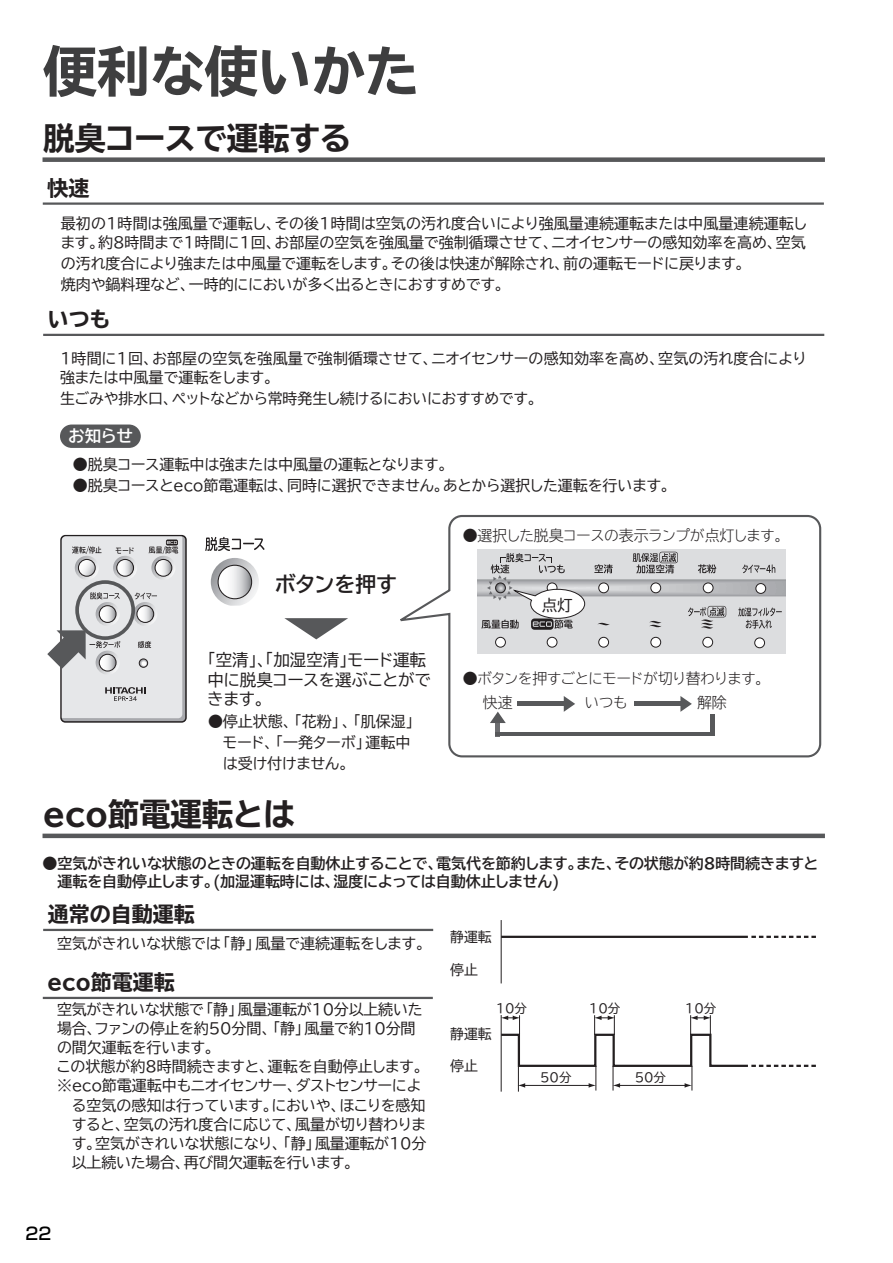
<style>
.page{position:relative;width:893px;height:1263px;background:#fff}
.page>*{position:absolute;margin:0;border:0;box-sizing:border-box;transform-origin:0 0}
.t1{font:54px "TBUD Go Std Ex Bold 90 pv RKSJ H";letter-spacing:-.005em;color:#3e3e3f}
.t2{font:31.5px "TBUD Go Std Ex Bold 90 pv RKSJ H";letter-spacing:-.005em;color:#231f20}
.t3{font:21px "TBUD Go Std Ex Bold 90 pv RKSJ H";color:#231f20}
.t4{font:21px "TBUD Go Std Bold 90 pv RKSJ H";letter-spacing:-.03em;color:#231f20}
.t5{font:500 16.95px "Shin Go Pro";color:#000}
.t6{font:16.5px/19.5px "TBUD Go Std Regular 90 pv RKSJ H";letter-spacing:-.03em;color:#231f20}
.t7{font:16.5px "TBUD Go Std Bold 90 pv RKSJ H";color:#fff}
.t8{font:15.45px "TBUD Go Std Regular 90 pv RKSJ H";color:#231f20}
.t9{font:15px/19.2px "TBUD Go Std Regular 90 pv RKSJ H";letter-spacing:-.01em;color:#231f20}
.t10{font:15px/18px "TBUD Go Std Bold 90 pv RKSJ H";letter-spacing:-.005em;color:#231f20}
.t11{font:14.85px "TBUD Go Std Super Light 90 pv RKSJ H";letter-spacing:-.06em;color:#231f20}
.t12{font:14.85px "TBUD Go Std Regular 90 pv RKSJ H";letter-spacing:-.025em;color:#231f20}
.t13{font:13.8px "TBUD Go Std Regular 90 pv RKSJ H";color:#231f20}
.t14{font:12.45px "TBUD Go Std Regular 90 pv RKSJ H";color:#231f20}
</style>
<div class="page">
<div style="left:43px;top:157px;width:782px;height:5px;background:#57585a"></div>
<div style="left:60px;top:424px;width:81px;height:24px;background:#57585a;border-radius:12px"></div>
<hr style="left:43px;top:834px;width:782px;height:4px;background:#57585a">
<hr style="left:43px;top:202px;width:781px;height:3px;background:#57585a">
<hr style="left:43px;top:334px;width:781px;height:2px;background:#57585a">
<svg style="left:400px;top:515px;width:422px;height:243px"></svg>
<div style="left:61px;top:536px;width:125px;height:186px;background:linear-gradient(to right,#acadb1,#b4b5b9);border-radius:4px"></div>
<div style="left:60px;top:535px;width:127px;height:188px;border:2px solid #231f20;border-radius:4px"></div>
<svg style="left:284px;top:618px;width:64px;height:21px"></svg>
<svg style="left:47px;top:536px;width:135px;height:182px;background:#d5d6d8"></svg>
<div style="left:75px;top:580px;width:60px;height:60px;border:4px solid #57585a;border-radius:50%"></div>
<svg style="left:211px;top:558px;width:48px;height:48px"></svg>
<svg style="left:218px;top:565px;width:34px;height:34px"></svg>
<div style="left:218px;top:565px;width:34px;height:34px;border:1px solid #231f20;border-radius:50%"></div>
<svg style="left:205px;top:537px;width:59px;height:14px"></svg>
<hr style="left:517px;top:702px;width:49px;height:4px;background:#57585a">
<svg style="left:564px;top:696px;width:11px;height:16px"></svg>
<hr style="left:496px;top:718px;width:4px;height:18px;background:#6c6d70">
<hr style="left:711px;top:715px;width:4px;height:21px;background:#57585a">
<svg style="left:490px;top:712px;width:16px;height:11px"></svg>
<hr style="left:496px;top:732px;width:219px;height:4px;background:#57585a">
<hr style="left:634px;top:702px;width:49px;height:4px;background:#57585a">
<svg style="left:680px;top:696px;width:12px;height:16px"></svg>
<svg style="left:500px;top:1015px;width:316px;height:77px"></svg>
<hr style="left:501px;top:936px;width:247px;height:2px;background:#231f20">
<svg style="left:751px;top:936px;width:65px;height:2px"></svg>
<hr style="left:501px;top:920px;width:1px;height:63px;background:#231f20">
<hr style="left:43px;top:929px;width:390px;height:2px;background:#57585a">
<hr style="left:43px;top:997px;width:390px;height:2px;background:#57585a">
<svg style="left:478px;top:549px;width:308px;height:105px;background:#cbccce"></svg>
<h1 class="t1" style="left:43px;top:41px;width:378px">便利な使いかた</h1>
<h2 class="t2" style="left:43px;top:120px;width:309px">脱臭コースで運転する</h2>
<h3 class="t3" style="left:47px;top:176px;width:43px">快速</h3>
<p class="t9" style="left:60px;top:213px;width:749px">最初の1時間は強風量で運転し、その後1時間は空気の汚れ度合いにより強風量連続運転または中風量連続運転します。約８時間まで1時間に1回、お部屋の空気を強風量で強制循環させて、ニオイセンサーの感知効率を高め、空気</p>
<p class="t9" style="left:61px;top:252px;width:691px;line-height:21px">の汚れ度合により強または中風量で運転をします。その後は快速が解除され、前の運転モードに戻ります。焼肉や鍋料理など、一時的ににおいが多く出るときにおすすめです。</p>
<h3 class="t3" style="left:48px;top:307px;width:65px">いつも</h3>
<p class="t9" style="left:60px;top:348px;width:749px">1時間に1回、お部屋の空気を強風量で強制循環させて、ニオイセンサーの感知効率を高め、空気の汚れ度合により強または中風量で運転をします。</p>
<p class="t12" style="left:60px;top:386px;width:484px">生ごみや排水口、ペットなどから常時発生し続けるにおいにおすすめです。</p>
<p class="t7" style="left:68px;top:422px;width:66px">お知らせ</p>
<p class="t9" style="left:73px;top:455px;width:382px">●脱臭コース運転中は強または中風量の運転となります。</p>
<p class="t9" style="left:73px;top:476px;width:605px">●脱臭コースとeco節電運転は、同時に選択できません。あとから選択した運転を行います。</p>
<h3 class="t4" style="left:275px;top:567px;width:124px">ボタンを押す</h3>
<p class="t6" style="left:207px;top:650px;width:225px;text-indent:-8px">「空清」、「加湿空清」モード運転中に脱臭コースを選ぶことができます。</p>
<p class="t9" style="left:208px;top:710px;width:214px;line-height:21px">●停止状態、「花粉」、「肌保湿」　モード、「一発ターボ」運転中　は受け付けません。</p>
<h2 class="t2" style="left:43px;top:796px;width:253px">ECO節電運転とは</h2>
<p class="t11" style="left:463px;top:523px;width:328px">●選択した脱臭コースの表示ランプが点灯します。</p>
<p class="t8" style="left:542px;top:592px;width:32px">点灯</p>
<p class="t11" style="left:463px;top:666px;width:309px">●ボタンを押すごとにモードが切り替わります。</p>
<p class="t11" style="left:483px;top:690px;width:31px">快速</p>
<p class="t11" style="left:584px;top:690px;width:45px">いつも</p>
<p class="t11" style="left:697px;top:690px;width:31px">解除</p>
<p class="t10" style="left:43px;top:854px;width:777px">●空気がきれいな状態のときの運転を自動休止することで、電気代を節約します。また、その状態が約8時間続きますと　運転を自動停止します。(加湿運転時には、湿度によっては自動休止しません)</p>
<h3 class="t3" style="left:48px;top:902px;width:148px">通常の自動運転</h3>
<p class="t9" style="left:57px;top:933px;width:375px">空気がきれいな状態では「静」風量で連続運転をします。</p>
<h3 class="t3" style="left:47px;top:970px;width:129px">ECO節電運転</h3>
<p class="t9" style="left:56px;top:999px;width:374px">空気がきれいな状態で「静」風量運転が10分以上続いた場合、ファンの停止を約50分間、「静」風量で約10分間の間欠運転を行います。<br>この状態が約8時間続きますと、運転を自動停止します。※eco節電運転中もニオイセンサー、ダストセンサーによ　る空気の感知は行っています。においや、ほこりを感知　すると、空気の汚れ度合に応じて、風量が切り替わりま　す。空気がきれいな状態になり、「静」風量運転が10分　以上続いた場合、再び間欠運転を行います。</p>
<p class="t5" style="left:26px;top:1219px;width:27px">22</p>
<p class="t13" style="left:450px;top:925px;width:43px">静運転</p>
<p class="t13" style="left:450px;top:958px;width:29px">停止</p>
<p class="t14" style="left:496px;top:998px;width:33px">10分</p>
<p class="t13" style="left:450px;top:1023px;width:43px">静運転</p>
<p class="t13" style="left:450px;top:1054px;width:29px">停止</p>
<p class="t14" style="left:589px;top:998px;width:33px">10分</p>
<p class="t14" style="left:685px;top:998px;width:33px">10分</p>
<p class="t14" style="left:540px;top:1066px;width:33px">50分</p>
<p class="t14" style="left:635px;top:1066px;width:33px">50分</p>
</div>
